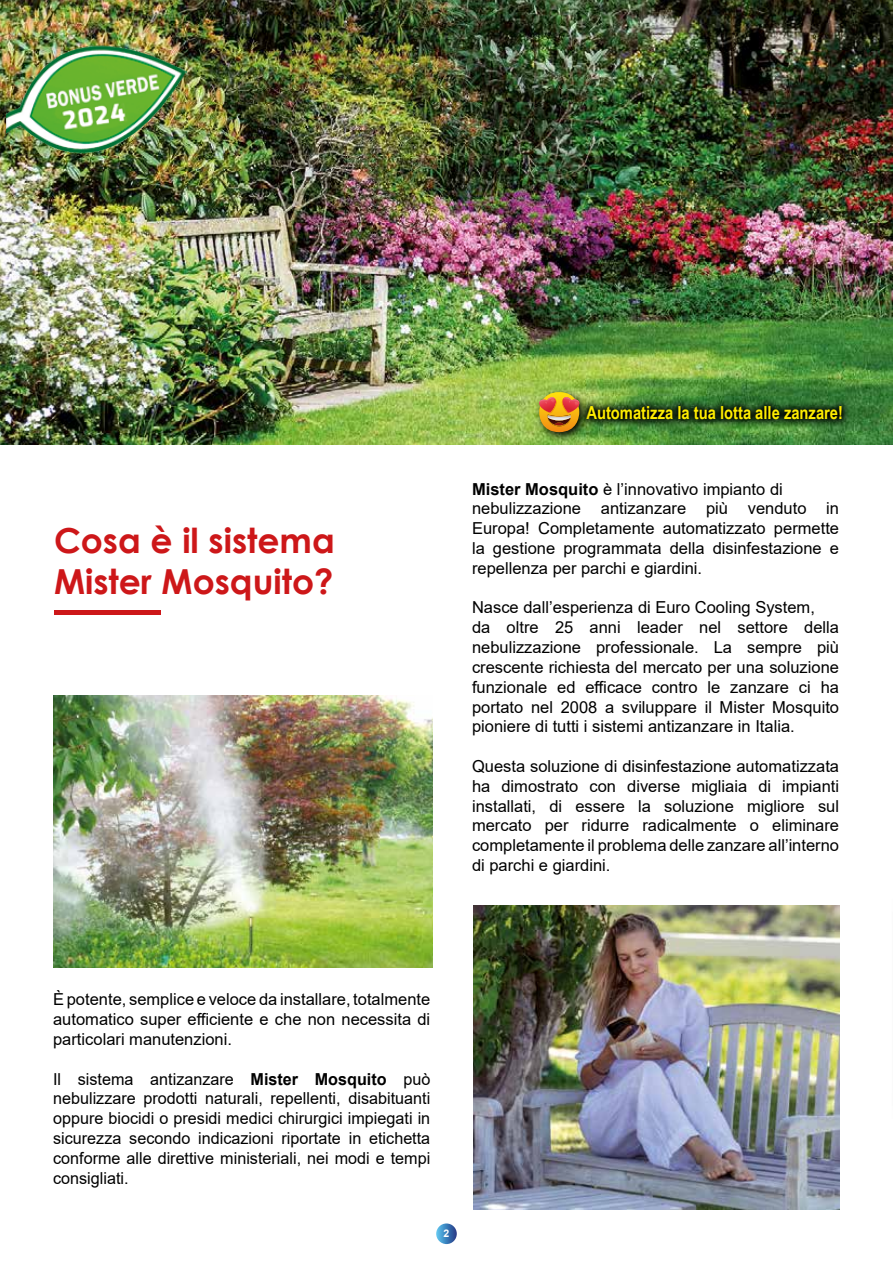
<style>
.page{position:relative;width:893px;height:1263px;background:#fff}
.page>*{position:absolute;margin:0;border:0;box-sizing:border-box;transform-origin:0 0}
.t1{font:700 34.5px/41.4px "Century Gothic";color:#cd1719}
.t2{font:700 18px "Arial Narrow";color:#ffed00}
.t3{font:16.5px/19.8px "Arial";color:#000;text-align:justify}
.t4{font:700 10.5px "Arial";color:#fff}
.s1{font-weight:700}
</style>
<div class="page">
<svg style="left:436px;top:1223px;width:21px;height:21px"></svg>
<img style="left:0;top:0;width:893px;height:444px">
<img style="left:53px;top:695px;width:380px;height:273px">
<img style="left:473px;top:906px;width:366px;height:303px">
<hr style="left:54px;top:610px;width:107px;height:4px;background:#cd1719">
<svg style="left:590px;top:397px;width:261px;height:32px;background:#274f21"></svg>
<svg style="left:534px;top:387px;width:56px;height:56px;background:#769e42"></svg>
<svg style="left:539px;top:392px;width:40px;height:40px;background:#ce882e"></svg>
<img style="left:6px;top:30px;width:180px;height:142px">
<h1 class="t1" style="left:54px;top:518px;width:282px">Cosa è il sistema<br>Mister Mosquito?</h1>
<p class="t2" style="left:586px;top:399px;width:258px">Automatizza la tua lotta alle zanzare!</p>
<p class="t3" style="left:472px;top:479px;width:369px;text-align:left"><span class="s1">Mister Mosquito</span> è l’innovativo impianto di nebulizzazione antizanzare più venduto in Europa! Completamente automatizzato permette la gestione programmata della disinfestazione e repellenza per parchi e giardini.</p>
<p class="t3" style="left:472px;top:598px;width:369px;text-align:left">Nasce dall’esperienza di Euro Cooling System,<br>da oltre 25 anni leader nel settore della nebulizzazione professionale. La sempre più crescente richiesta del mercato per una soluzione funzionale ed efficace contro le zanzare ci ha portato nel 2008 a sviluppare il Mister Mosquito pioniere di tutti i sistemi antizanzare in Italia.</p>
<p class="t3" style="left:472px;top:756px;width:369px">Questa soluzione di disinfestazione automatizzata ha dimostrato con diverse migliaia di impianti installati, di essere la soluzione migliore sul mercato per ridurre radicalmente o eliminare completamente il problema delle zanzare all’interno di parchi e giardini.</p>
<p class="t3" style="left:53px;top:989px;width:379px">È potente, semplice e veloce da installare, totalmente automatico super efficiente e che non necessita di particolari manutenzioni.</p>
<p class="t3" style="left:53px;top:1069px;width:379px">Il sistema antizanzare <span class="s1">Mister Mosquito</span> può nebulizzare prodotti naturali, repellenti, disabituanti oppure biocidi o presidi medici chirurgici impiegati in sicurezza secondo indicazioni riportate in etichetta conforme alle direttive ministeriali, nei modi e tempi consigliati.</p>
<p class="t4" style="left:444px;top:1226px;width:7px">2</p>
</div>
